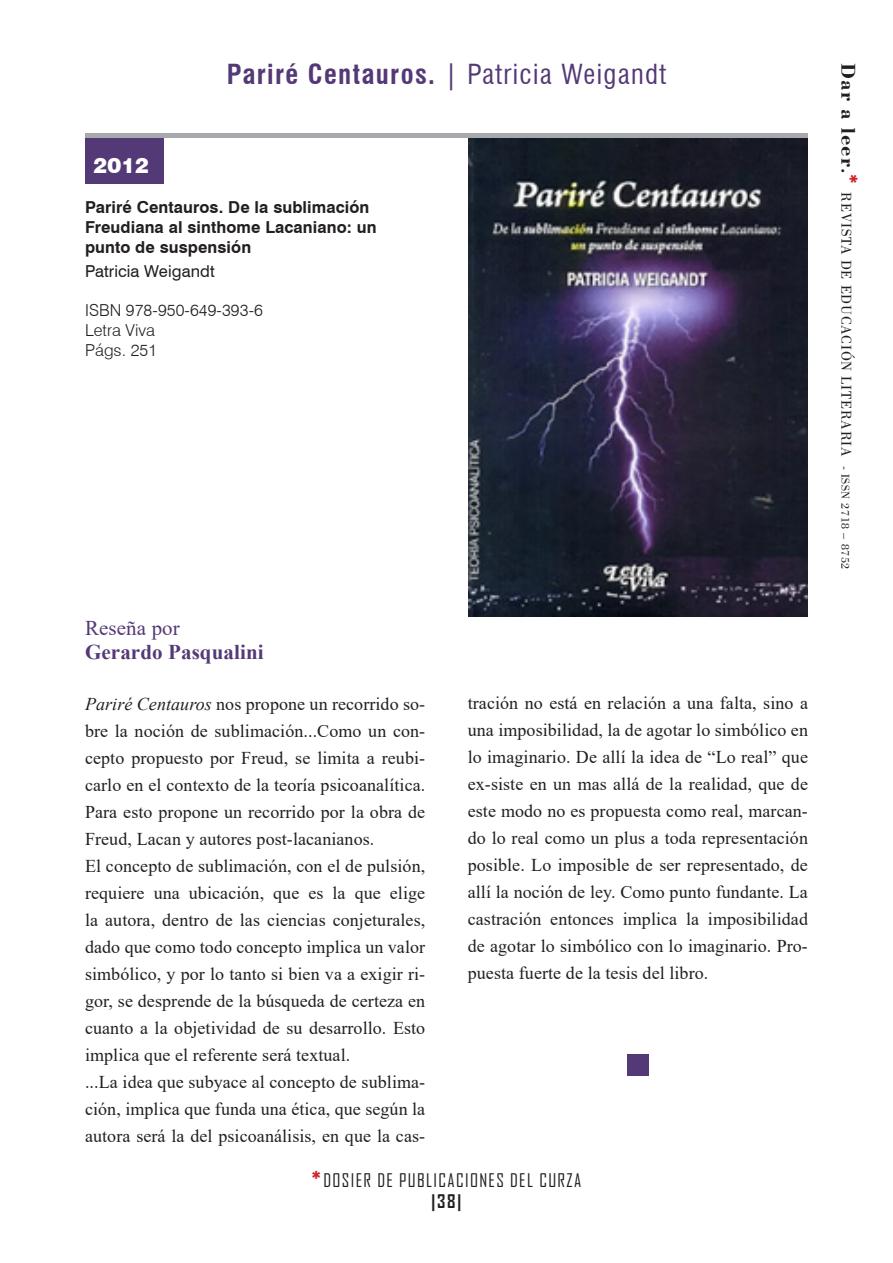
<style>
.page{position:relative;width:893px;height:1263px;background:#fff}
.page>*{position:absolute;margin:0;border:0;box-sizing:border-box;transform-origin:0 0}
.t1{font:condensed 27px "Swiss 721 BT";letter-spacing:.05em;color:#543977}
.t2{font:700 21px "Times New Roman";letter-spacing:.005em;color:#543977}
.t3{font:21px "Times New Roman";letter-spacing:.005em;color:#543977}
.t4{font:900 21px "Swiss 721 BT";color:#fff}
.t5{font:18px/27px "Times New Roman";letter-spacing:.005em;color:#231f20;text-align:justify}
.t6{font:18px/21.6px "Agency FB";letter-spacing:.075em;color:#231f20;text-align:center}
.t7{font:700 16.5px/19.8px "Swiss 721 BT";letter-spacing:.005em;color:#231f20}
.t8{font:300 16.5px "Swiss 721 BT";letter-spacing:.005em;color:#231f20}
.t9{font:16.5px "Swiss 721 BT";letter-spacing:.005em;color:#231f20}
.t10{font:15px "Bodoni BT";letter-spacing:.05em;color:#231f20}
.s1{font-weight:700}
.s2{font-style:italic}
.s3{font-weight:700;font-size:21px;color:#d1232a}
.s4{font-weight:700;font-size:21px}
.s5{font-weight:700;font-size:18px}
.s6{font-family:"Agency FB";font-weight:700;font-size:21px;color:#d1232a}
.s7{font-size:12px}
</style>
<div class="page">
<div style="left:85px;top:138px;width:79px;height:46px;background:#543977"></div>
<img style="left:469px;top:138px;width:339px;height:478px">
<div style="left:627px;top:1054px;width:21px;height:21px;background:#543977"></div>
<div style="left:85px;top:133px;width:723px;height:5px;background:#a8a9ad"></div>
<p class="t1" style="left:227px;top:58px;width:440px"><span class="s1">Pariré Centauros.</span> | Patricia Weigandt</p>
<p class="t4" style="left:94px;top:153px;width:57px">2012</p>
<p class="t7" style="left:85px;top:197px;width:293px">Pariré Centauros. De la sublimación<br>Freudiana al sinthome Lacaniano: un punto de suspensión</p>
<p class="t9" style="left:85px;top:259px;width:131px">Patricia Weigandt</p>
<p class="t8" style="left:85px;top:300px;width:179px">ISBN 978-950-649-393-6</p>
<p class="t8" style="left:85px;top:320px;width:72px">Letra Viva</p>
<p class="t8" style="left:85px;top:340px;width:74px">Págs. 251</p>
<p class="t3" style="left:85px;top:614px;width:96px">Reseña por</p>
<p class="t2" style="left:85px;top:637px;width:180px">Gerardo Pasqualini</p>
<p class="t5" style="left:85px;top:690px;width:342px"><span class="s2">Pariré Centauros</span> nos propone un recorrido so&shy;bre la noción de sublimación...Como un con&shy;cepto propuesto por Freud, se limita a reubi&shy;carlo en el contexto de la teoría psicoanalítica.<br>Para esto propone un recorrido por la obra de Freud, Lacan y autores post-lacanianos.</p>
<p class="t5" style="left:85px;top:852px;width:342px">El concepto de sublimación, con el de pulsión, requiere una ubicación, que es la que elige la autora, dentro de las ciencias conjeturales, dado que como todo concepto implica un valor simbólico, y por lo tanto si bien va a exigir ri&shy;gor, se desprende de la búsqueda de certeza en cuanto a la objetividad de su desarrollo. Esto implica que el referente será textual.</p>
<p class="t5" style="left:85px;top:1068px;width:342px">...La idea que subyace al concepto de sublima&shy;ción, implica que funda una ética, que según la autora será la del psicoanálisis, en que la cas-</p>
<p class="t5" style="left:468px;top:689px;width:342px">tración no está en relación a una falta, sino a una imposibilidad, la de agotar lo simbólico en lo imaginario. De allí la idea de “Lo real” que ex-siste en un mas allá de la realidad, que de este modo no es propuesta como real, marcan&shy;do lo real como un plus a toda representación posible. Lo imposible de ser representado, de allí la noción de ley. Como punto fundante. La castración entonces implica la imposibilidad de agotar lo simbólico con lo imaginario. Pro&shy;puesta fuerte de la tesis del libro.</p>
<p class="t6" style="left:312px;top:1169px;width:271px"><span class="s3">*</span>DOSIER DE PUBLICACIONES DEL CURZA <span class="s1">|38|</span></p>
<p class="t10" style="left:856px;top:63px;width:508px;rotate:90deg"><span class="s4">Dar a leer</span><span class="s5">.</span><span class="s6">*</span> REVISTA DE EDUCACIÓN LITERARIA <span class="s7">- ISSN 2718 – 8752</span></p>
</div>
